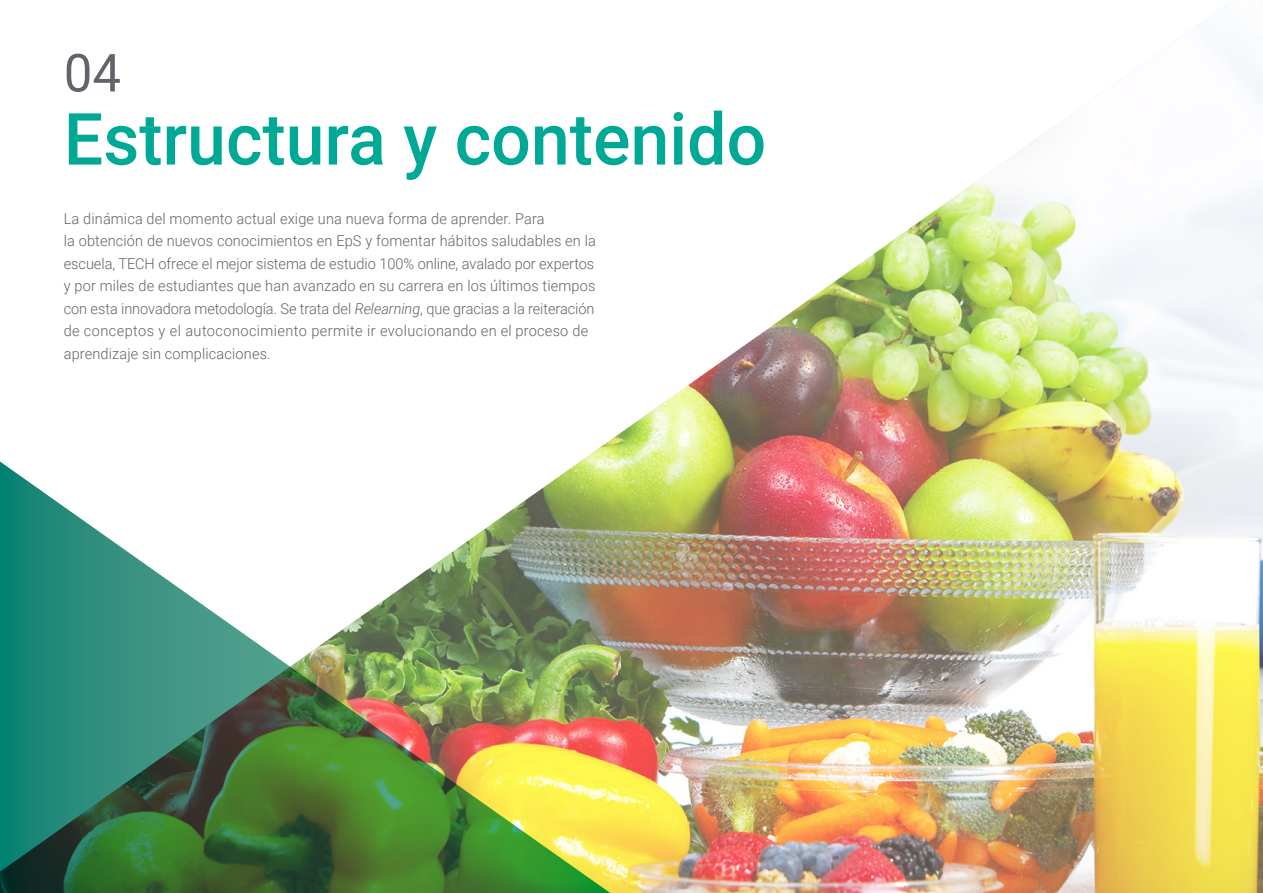
<style>
.page{position:relative;width:1263px;height:893px;background:#fff}
.page>*{position:absolute;margin:0;border:0;box-sizing:border-box;transform-origin:0 0}
.t1{font:500 72px "Roboto";color:#00a996}
.t2{font:52.5px "Roboto";color:#61646a}
.t3{font:300 15px/22.5px "Roboto";letter-spacing:.01em;color:#61646a}
.s1{font-style:italic}
</style>
<div class="page">
<img style="left:602px;top:4px;width:661px;height:889px">
<img style="left:0;top:446px;width:640px;height:447px">
<h2 class="t2" style="left:64px;top:36px;width:59px">04</h2>
<h1 class="t1" style="left:64px;top:89px;width:704px">Estructura y contenido</h1>
<p class="t3" style="left:64px;top:207px;width:534px">La dinámica del momento actual exige una nueva forma de aprender. Para<br>la obtención de nuevos conocimientos en EpS y fomentar hábitos saludables en la escuela, TECH ofrece el mejor sistema de estudio 100% online, avalado por expertos y por miles de estudiantes que han avanzado en su carrera en los últimos tiempos con esta innovadora metodología. Se trata del <span class="s1">Relearning</span>, que gracias a la reiteración de conceptos y el autoconocimiento permite ir evolucionando en el proceso de aprendizaje sin complicaciones.</p>
</div>
